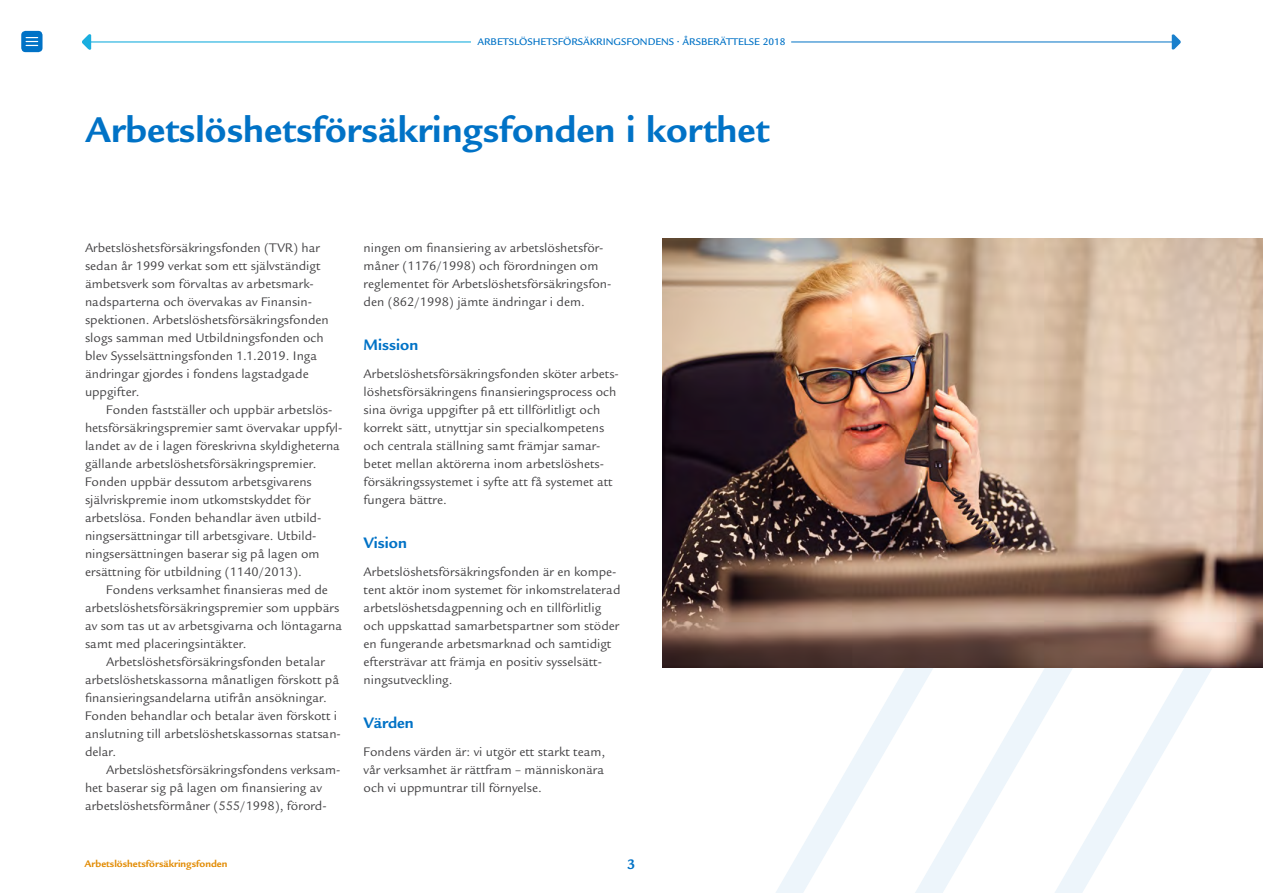
<style>
.page{position:relative;width:1263px;height:893px;background:#fff}
.page>*{position:absolute;margin:0;border:0;box-sizing:border-box;transform-origin:0 0}
.t1{font:700 39px "Legacy Sans Std";color:#0072c6}
.t2{font:700 16.5px "Legacy Sans Std";color:#0072c6}
.t3{font:700 15px "Legacy Sans Std";color:#0072c6}
.t4{font:13.5px/18px "Legacy Sans Std";color:#414042}
.t5{font:500 10.5px "Legacy Sans Std";color:#0072c6}
.t6{font:700 10.5px "Legacy Sans Std";color:#e28c05}
</style>
<div class="page">
<svg style="left:776px;top:732px;width:93px;height:161px"></svg>
<svg style="left:869px;top:668px;width:343px;height:225px"></svg>
<div style="left:21px;top:31px;width:22px;height:21px;background:#0072c6;border-radius:4px"></div>
<svg style="left:26px;top:37px;width:12px;height:9px"></svg>
<hr style="left:85px;top:42px;width:386px;height:1px;background:#00a5db">
<svg style="left:82px;top:34px;width:9px;height:16px"></svg>
<hr style="left:791px;top:42px;width:387px;height:1px;background:#0072c6">
<svg style="left:1172px;top:34px;width:9px;height:16px"></svg>
<img style="left:662px;top:239px;width:601px;height:429px">
<p class="t5" style="left:477px;top:36px;width:310px">ARBETSLÖSHETSFÖRSÄKRINGSFONDENS • ÅRSBERÄTTELSE 2018</p>
<h1 class="t1" style="left:85px;top:107px;width:686px">Arbetslöshetsförsäkringsfonden i korthet</h1>
<p class="t4" style="left:85px;top:239px;width:245px">Arbetslöshetsförsäkringsfonden (TVR) har sedan år 1999 verkat som ett självständigt ämbetsverk som förvaltas av arbetsmark&shy;nadsparterna och övervakas av Finansin&shy;spektionen. Arbetslöshetsförsäkringsfonden slogs samman med Utbildningsfonden och blev Sysselsättningsfonden 1.1.2019. Inga ändringar gjordes i fondens lagstadgade uppgifter.</p>
<p class="t4" style="left:85px;top:401px;width:259px;text-indent:21px">Fonden fastställer och uppbär arbetslös&shy;hetsförsäkringspremier samt övervakar uppfyl&shy;landet av de i lagen föreskrivna skyldigheterna gällande arbetslöshetsförsäkringspremier.<br>Fonden uppbär dessutom arbetsgivarens självriskpremie inom utkomstskyddet för arbetslösa. Fonden behandlar även utbild&shy;ningsersättningar till arbetsgivare. Utbild&shy;ningsersättningen baserar sig på lagen om ersättning för utbildning (1140/2013).</p>
<p class="t4" style="left:85px;top:581px;width:259px;text-indent:21px">Fondens verksamhet fnansieras med de arbetslöshetsförsäkringspremier som uppbärs av som tas ut av arbetsgivarna och löntagarna samt med placeringsintäkter.</p>
<p class="t4" style="left:85px;top:653px;width:257px;text-indent:21px">Arbetslöshetsförsäkringsfonden betalar arbetslöshetskassorna månatligen förskott på fnansieringsandelarna utifrån ansökningar.<br>Fonden behandlar och betalar även förskott i anslutning till arbetslöshetskassornas statsan&shy;delar.</p>
<p class="t4" style="left:85px;top:761px;width:257px;text-indent:21px">Arbetslöshetsförsäkringsfondens verksam&shy;het baserar sig på lagen om fnansiering av arbetslöshetsförmåner (555/1998), förord-</p>
<p class="t4" style="left:364px;top:239px;width:249px">ningen om fnansiering av arbetslöshetsför&shy;måner (1176/1998) och förordningen om reglementet för Arbetslöshetsförsäkringsfon&shy;den (862/1998) jämte ändringar i dem.</p>
<h4 class="t2" style="left:364px;top:335px;width:56px">Mission</h4>
<p class="t4" style="left:364px;top:365px;width:257px">Arbetslöshetsförsäkringsfonden sköter arbets&shy;löshetsförsäkringens fnansieringsprocess och sina övriga uppgifter på ett tillförlitligt och korrekt sätt, utnyttjar sin specialkompetens och centrala ställning samt främjar samar&shy;betet mellan aktörerna inom arbetslöshets&shy;försäkringssystemet i syfte att få systemet att fungera bättre.</p>
<h4 class="t2" style="left:364px;top:533px;width:45px">Vision</h4>
<p class="t4" style="left:364px;top:563px;width:258px">Arbetslöshetsförsäkringsfonden är en kompe&shy;tent aktör inom systemet för inkomstrelaterad arbetslöshetsdagpenning och en tillförlitlig och uppskattad samarbetspartner som stöder en fungerande arbetsmarknad och samtidigt eftersträvar att främja en positiv sysselsätt&shy;ningsutveckling.</p>
<h4 class="t2" style="left:364px;top:713px;width:52px">Värden</h4>
<p class="t4" style="left:364px;top:743px;width:243px;text-align:justify">Fondens värden är: vi utgör ett starkt team, vår verksamhet är rättfram – människonära och vi uppmuntrar till förnyelse.</p>
<p class="t6" style="left:85px;top:858px;width:144px">Arbetslöshetsförsäkringsfonden</p>
<p class="t3" style="left:627px;top:855px;width:10px">3</p>
</div>
